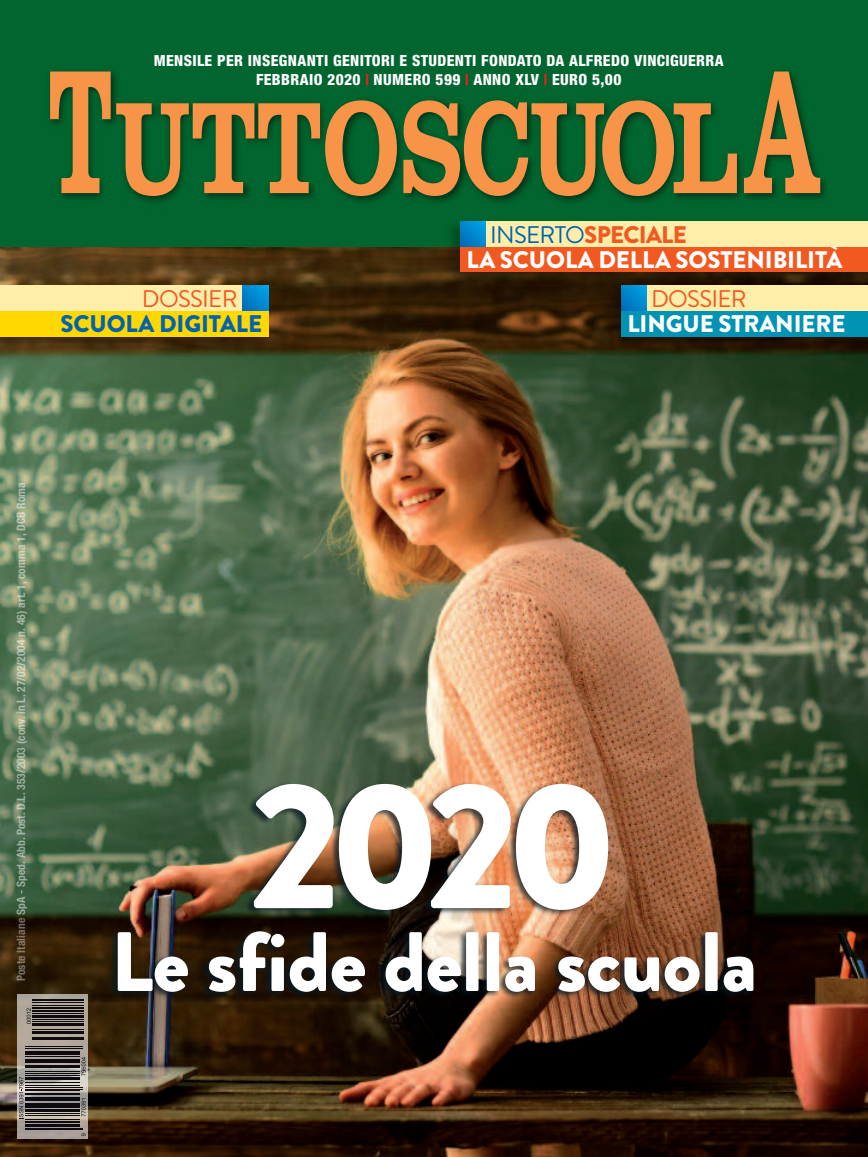
<style>
.page{position:relative;width:868px;height:1157px;background:#fff}
.page>*{position:absolute;margin:0;border:0;box-sizing:border-box;transform-origin:0 0}
.t1{font:900 180px "Brandon Grotesque";color:#fff}
.t2{font:700 134.7px "Clarendon T";letter-spacing:-.02em;color:#f79447;scale:.72 1}
.t3{font:900 84px "Brandon Grotesque";letter-spacing:-.01em;color:#fff}
.t4{font:900 24px "Brandon Grotesque";letter-spacing:-.005em;color:#fff}
.t5{font:900 24px "Brandon Grotesque";letter-spacing:-.03em;color:#f15921}
.t6{font:24px "Brandon Grotesque";letter-spacing:-.03em;color:#f15921}
.t7{font:900 24px "Brandon Grotesque";letter-spacing:-.005em;color:#0162b0}
.t8{font:800 condensed 15.45px/18.5px "Helvetica Neue";letter-spacing:.025em;color:#fff;text-align:center}
.t9{font:700 condensed 11.55px "Helvetica Neue";letter-spacing:.005em;color:rgb(255 255 255/.5)}
.s1{color:#ee1d23}
.s2{font-size:182.4px}
.s3{font-weight:400;color:#0162b0}
.s4{color:rgb(255 255 255/.4)}
</style>
<div class="page">
<img style="left:0;top:274px;width:867px;height:883px">
<div style="left:0;top:0;width:867px;height:247px;background:#00652e"></div>
<img style="left:0;top:71px;width:825px;height:203px">
<img style="left:49px;top:744px;width:763px;height:413px">
<img style="left:441px;top:214px;width:426px;height:84px">
<div style="left:460px;top:247px;width:407px;height:25px;background:#f15921"></div>
<div style="left:460px;top:221px;width:407px;height:26px;background:#fea"></div>
<div style="left:460px;top:221px;width:25px;height:26px;background:linear-gradient(to bottom,#0096db,#0078c1)"></div>
<img style="left:602px;top:278px;width:265px;height:84px">
<div style="left:621px;top:311px;width:246px;height:25px;background:#0093b4"></div>
<div style="left:621px;top:285px;width:246px;height:26px;background:#fea"></div>
<div style="left:621px;top:285px;width:25px;height:26px;background:linear-gradient(to bottom,#0097db,#0078c1)"></div>
<img style="left:0;top:278px;width:274px;height:84px">
<div style="left:0;top:311px;width:268px;height:25px;background:#ffd801"></div>
<div style="left:0;top:285px;width:268px;height:26px;background:#fea"></div>
<svg style="left:242px;top:285px;width:26px;height:26px"></svg>
<div style="left:17px;top:993px;width:71px;height:145px;background:#fff;opacity:.6"></div>
<hr style="left:26px;top:1129px;width:57px;height:1px;background:#0e0b10">
<hr style="left:26px;top:1127px;width:57px;height:1px;background:#0e0b10">
<hr style="left:26px;top:1124px;width:54px;height:2px;background:#0e0b10">
<hr style="left:26px;top:1121px;width:54px;height:2px;background:#0e0b10">
<hr style="left:26px;top:1118px;width:54px;height:1px;background:#0e0b10">
<hr style="left:26px;top:1115px;width:54px;height:1px;background:#0e0b10">
<hr style="left:26px;top:1113px;width:54px;height:1px;background:#0e0b10">
<hr style="left:26px;top:1109px;width:54px;height:2px;background:#0e0b10">
<hr style="left:26px;top:1104px;width:54px;height:4px;background:#0e0b10">
<hr style="left:26px;top:1102px;width:54px;height:1px;background:#0e0b10">
<hr style="left:26px;top:1100px;width:54px;height:1px;background:#0e0b10">
<hr style="left:26px;top:1096px;width:54px;height:3px;background:#0e0b10">
<hr style="left:26px;top:1093px;width:54px;height:1px;background:#0e0b10">
<hr style="left:26px;top:1090px;width:54px;height:1px;background:#0e0b10">
<hr style="left:26px;top:1088px;width:57px;height:1px;background:#0e0b10">
<hr style="left:26px;top:1087px;width:57px;height:1px;background:#0e0b10">
<hr style="left:26px;top:1085px;width:54px;height:1px;background:#0e0b10">
<hr style="left:26px;top:1081px;width:54px;height:1px;background:#0e0b10">
<hr style="left:26px;top:1077px;width:54px;height:3px;background:#0e0b10">
<hr style="left:26px;top:1075px;width:54px;height:1px;background:#0e0b10">
<hr style="left:26px;top:1072px;width:54px;height:1px;background:#0e0b10">
<hr style="left:26px;top:1071px;width:54px;height:1px;background:#0e0b10">
<hr style="left:26px;top:1065px;width:54px;height:2px;background:#0e0b10">
<hr style="left:26px;top:1062px;width:54px;height:1px;background:#0e0b10">
<hr style="left:26px;top:1058px;width:54px;height:3px;background:#0e0b10">
<hr style="left:26px;top:1056px;width:54px;height:1px;background:#0e0b10">
<hr style="left:26px;top:1054px;width:54px;height:1px;background:#0e0b10">
<hr style="left:26px;top:1050px;width:54px;height:3px;background:#0e0b10">
<hr style="left:26px;top:1048px;width:57px;height:1px;background:#0e0b10">
<hr style="left:26px;top:1046px;width:57px;height:1px;background:#0e0b10">
<hr style="left:32px;top:1039px;width:51px;height:1px;background:#0e0b10">
<hr style="left:32px;top:1036px;width:51px;height:2px;background:#0e0b10">
<hr style="left:32px;top:1032px;width:51px;height:2px;background:#0e0b10">
<hr style="left:32px;top:1030px;width:51px;height:1px;background:#0e0b10">
<hr style="left:32px;top:1028px;width:51px;height:1px;background:#0e0b10">
<hr style="left:32px;top:1024px;width:51px;height:2px;background:#0e0b10">
<hr style="left:32px;top:1022px;width:51px;height:1px;background:#0e0b10">
<hr style="left:32px;top:1020px;width:51px;height:1px;background:#0e0b10">
<hr style="left:32px;top:1019px;width:51px;height:1px;background:#0e0b10">
<hr style="left:32px;top:1014px;width:51px;height:3px;background:#0e0b10">
<hr style="left:32px;top:1013px;width:51px;height:1px;background:#0e0b10">
<hr style="left:32px;top:1010px;width:51px;height:2px;background:#0e0b10">
<hr style="left:32px;top:1006px;width:51px;height:2px;background:#0e0b10">
<hr style="left:32px;top:1005px;width:51px;height:1px;background:#0e0b10">
<hr style="left:32px;top:1002px;width:51px;height:1px;background:#0e0b10">
<hr style="left:32px;top:998px;width:51px;height:2px;background:#0e0b10">
<svg style="left:81px;top:1133px;width:5px;height:3px"></svg>
<svg style="left:81px;top:1098px;width:5px;height:18px"></svg>
<svg style="left:81px;top:1057px;width:5px;height:18px"></svg>
<svg style="left:27px;top:1008px;width:4px;height:15px"></svg>
<svg style="left:19px;top:1076px;width:4px;height:43px"></svg>
<p class="t8" style="left:154px;top:53px;width:571px">MENSILE PER INSEGNANTI GENITORI E STUDENTI FONDATO DA ALFREDO VINCIGUERRA<br>FEBBRAIO 2020 <span class="s1">|</span> NUMERO 599 <span class="s1">|</span> ANNO XLV <span class="s1">|</span> EURO 5,00</p>
<h2 class="t2" style="left:48px;top:66px;width:1075px"><span class="s2">T</span>UTTOSCUOL<span class="s2">A</span></h2>
<h3 class="t5" style="left:490px;top:226px;width:198px"><span class="s3">INSERTO</span>SPECIALE</h3>
<h3 class="t6" style="left:142px;top:290px;width:97px">DOSSIER</h3>
<h3 class="t7" style="left:60px;top:315px;width:203px">SCUOLA DIGITALE</h3>
<h3 class="t4" style="left:466px;top:251px;width:377px">LA SCUOLA DELLA SOSTENIBILITÀ</h3>
<h3 class="t6" style="left:651px;top:290px;width:97px">DOSSIER</h3>
<h3 class="t4" style="left:627px;top:315px;width:220px">LINGUE STRANIERE</h3>
<p class="t9" style="left:17px;top:980px;width:500px;rotate:-90deg"><span class="s4">Poste Italiane</span> SpA - Sped. Abb. Post. D.L. 353/2003 (conv. in L. 27/02/2004 n. 46) art. 1, comma 1, DCB Roma</p>
<h1 class="t1" style="left:250px;top:782px;width:370px">2020</h1>
<h3 class="t3" style="left:110px;top:932px;width:648px">Le sfide della scuola</h3>
</div>
